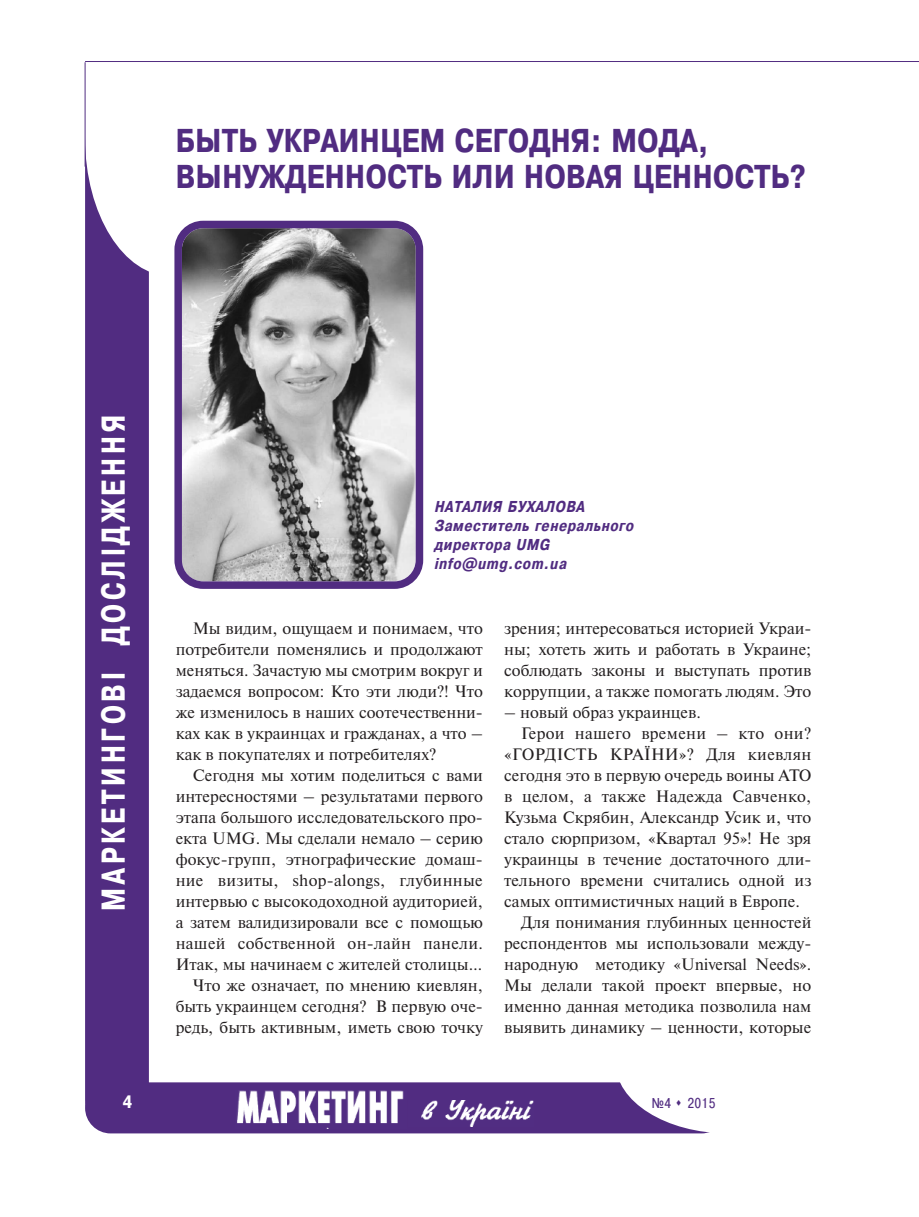
<style>
.page{position:relative;width:919px;height:1217px;background:#fff}
.page>*{position:absolute;margin:0;border:0;box-sizing:border-box;transform-origin:0 0}
.t1{font:700 33px/36px "Pragmatica Cond C";letter-spacing:.015em;color:#512c81}
.t2{font:700 33px "Pragmatica Cond C";letter-spacing:.13em;color:#fff;scale:.9 1}
.t3{font:700 18px "Pragmatica Cond C";color:#fff}
.t4{font:16.5px/21px "Newton C";color:#231f20;text-align:justify}
.t5{font:16.5px "Newton C";letter-spacing:.02em;color:#231f20}
.t6{font:italic 700 15.75px/18.9px "Pragmatica Cond C";letter-spacing:.05em;color:#512c81}
.t7{font:14.25px "Pragmatica Cond C";color:#512c81}
</style>
<div class="page">
<div style="left:85px;top:112px;width:64px;height:1019px;background:#512c81;border-radius:32px"></div>
<div style="left:85px;top:1082px;width:642px;height:51px;background:#512c81;border-radius:26px"></div>
<img style="left:236px;top:1090px;width:168px;height:38px">
<img style="left:421px;top:1100px;width:112px;height:26px">
<div style="left:85px;top:0;width:172px;height:276px;background:#fff;border-radius:50%"></div>
<div style="left:615px;top:991px;width:226px;height:142px;background:#fff;border-radius:50%"></div>
<hr style="left:85px;top:62px;width:1px;height:104px;background:#512c81">
<hr style="left:85px;top:61px;width:833px;height:1px;background:#512c81">
<svg style="left:174px;top:221px;width:249px;height:367px;background:#9b98a0"></svg>
<h1 class="t1" style="left:176px;top:123px;width:631px">БЫТЬ УКРАИНЦЕМ СЕГОДНЯ: МОДА,<br>ВЫНУЖДЕННОСТЬ ИЛИ НОВАЯ ЦЕННОСТЬ?</h1>
<h1 class="t2" style="left:94px;top:910px;width:552px;rotate:-90deg">МАРКЕТИНГОВІ ДОСЛІДЖЕННЯ</h1>
<p class="t6" style="left:434px;top:497px;width:203px">НАТАЛИЯ БУХАЛОВА<br>Заместитель генерального директора UMG info@umg.com.ua</p>
<p class="t4" style="left:176px;top:617px;width:309px;text-indent:17px">Мы видим, ощущаем и понимаем, что потребители поменялись и продолжают меняться. Зачастую мы смотрим вокруг и задаемся вопросом: Кто эти люди?! Что же изменилось в наших соотечественни&shy;ках как в украинцах и гражданах, а что – как в покупателях и потребителях?</p>
<p class="t4" style="left:176px;top:764px;width:309px;text-align:right">Сегодня мы хотим поделиться с вами интересностями – результатами первого этапа большого исследовательского про&shy;екта UMG. Мы сделали немало – серию фокус-групп, этнографические домаш&shy;ние визиты, shop-alongs, глубинные интервью с высокодоходной аудиторией, а затем валидизировали все с помощью нашей собственной он-лайн панели.<br>Итак, мы начинаем с жителей столицы… Что же означает, по мнению киевлян, быть украинцем сегодня? В первую оче&shy;редь, быть активным, иметь свою точку</p>
<p class="t4" style="left:504px;top:617px;width:309px">зрения; интересоваться историей Украи&shy;ны; хотеть жить и работать в Украине; соблюдать законы и выступать против коррупции, а также помогать людям. Это</p>
<p class="t4" style="left:504px;top:701px;width:198px">– новый образ украинцев.</p>
<p class="t5" style="left:521px;top:723px;width:292px">Герои нашего времени – кто они?</p>
<p class="t5" style="left:504px;top:744px;width:309px">«ГОРДІСТЬ КРАЇНИ»? Для киевлян</p>
<p class="t4" style="left:504px;top:764px;width:309px">сегодня это в первую очередь воины АТО</p>
<p class="t4" style="left:504px;top:785px;width:309px">в целом, а также Надежда Савченко,</p>
<p class="t4" style="left:504px;top:806px;width:309px">Кузьма Скрябин, Александр Усик и, что</p>
<p class="t4" style="left:504px;top:827px;width:309px">стало сюрпризом, «Квартал 95»! Не зря</p>
<p class="t4" style="left:504px;top:848px;width:309px">украинцы в течение достаточного дли-</p>
<p class="t4" style="left:504px;top:869px;width:309px">тельного времени считались одной из</p>
<p class="t4" style="left:504px;top:890px;width:297px">самых оптимистичных наций в Европе.</p>
<p class="t4" style="left:521px;top:911px;width:292px">Для понимания глубинных ценностей</p>
<p class="t4" style="left:504px;top:932px;width:309px">респондентов мы использовали между-</p>
<p class="t4" style="left:504px;top:953px;width:309px">народную методику «Universal Needs».</p>
<p class="t4" style="left:504px;top:974px;width:309px">Мы делали такой проект впервые, но</p>
<p class="t4" style="left:504px;top:995px;width:309px">именно данная методика позволила нам</p>
<p class="t4" style="left:504px;top:1016px;width:309px">выявить динамику – ценности, которые</p>
<p class="t3" style="left:123px;top:1090px;width:11px">4</p>
<p class="t7" style="left:652px;top:1093px;width:65px">№4 ▲ 2015</p>
</div>
